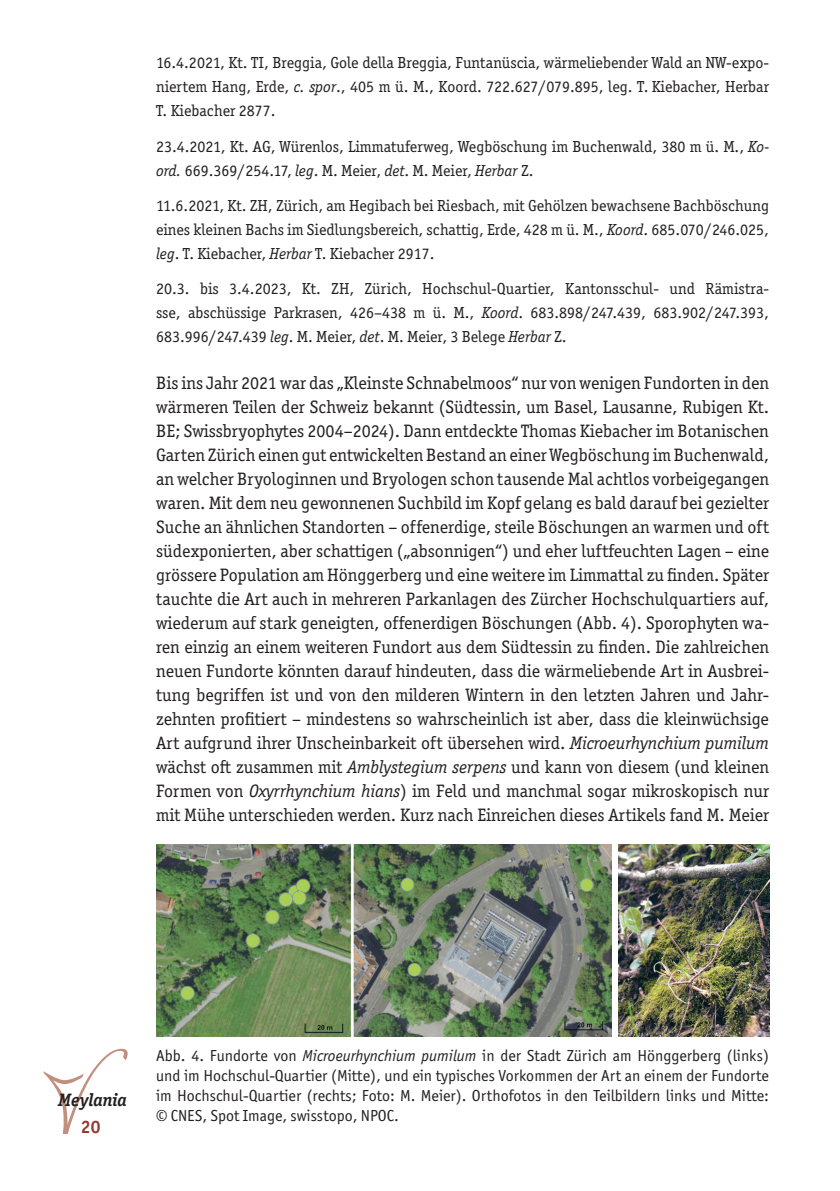
<style>
.page{position:relative;width:840px;height:1191px;background:#fff}
.page>*{position:absolute;margin:0;border:0;box-sizing:border-box;transform-origin:0 0}
.t1{font:18px/24px "Officina Ser ITC Std";color:#231f20;text-align:justify}
.t2{font:italic 700 18px "Officina Ser ITC Std";color:#231f20}
.t3{font:700 18px "Officina Ser ITC Std";color:#963a35}
.t4{font:16px/24px "Officina Ser ITC Std";color:#231f20;text-align:justify}
.t5{font:16px/20px "Officina Sans ITC Std";color:#231f20;text-align:justify}
.s1{font-style:italic}
</style>
<div class="page">
<svg style="left:43px;top:1048px;width:85px;height:85px"></svg>
<img style="left:156px;top:845px;width:455px;height:191px">
<img style="left:618px;top:845px;width:150px;height:192px">
<p class="t4" style="left:156px;top:51px;width:614px">16.4.2021, Kt. TI, Breggia, Gole della Breggia, Funtanüscia, wärmeliebender Wald an NW-expo&shy;niertem Hang, Erde, <span class="s1">c. spor</span>., 405 m ü. M., Koord. 722.627/079.895, leg. T. Kiebacher, Herbar T. Kiebacher 2877.</p>
<p class="t4" style="left:156px;top:134px;width:614px">23.4.2021, Kt. AG, Würenlos, Limmatuferweg, Wegböschung im Buchenwald, 380 m ü. M., <span class="s1">Ko&shy;ord.</span> 669.369/254.17, <span class="s1">leg</span>. M. Meier, <span class="s1">det</span>. M. Meier, <span class="s1">Herbar</span> Z.</p>
<p class="t4" style="left:156px;top:193px;width:614px">11.6.2021, Kt. ZH, Zürich, am Hegibach bei Riesbach, mit Gehölzen bewachsene Bachböschung eines kleinen Bachs im Siedlungsbereich, schattig, Erde, 428 m ü. M., <span class="s1">Koord</span>. 685.070/246.025, <span class="s1">leg</span>. T. Kiebacher, <span class="s1">Herbar</span> T. Kiebacher 2917.</p>
<p class="t4" style="left:156px;top:277px;width:614px">20.3. bis 3.4.2023, Kt. ZH, Zürich, Hochschul-Quartier, Kantonsschul- und Rämistra&shy;sse, abschüssige Parkrasen, 426–438 m ü. M., <span class="s1">Koord</span>. 683.898/247.439, 683.902/247.393, 683.996/247.439 <span class="s1">leg</span>. M. Meier, <span class="s1">det</span>. M. Meier, 3 Belege <span class="s1">Herbar</span> Z.</p>
<p class="t1" style="left:156px;top:370px;width:614px">Bis ins Jahr 2021 war das „Kleinste Schnabelmoos“ nur von wenigen Fundorten in den wärmeren Teilen der Schweiz bekannt (Südtessin, um Basel, Lausanne, Rubigen Kt.<br>BE; Swissbryophytes 2004–2024). Dann entdeckte Thomas Kiebacher im Botanischen Garten Zürich einen gut entwickelten Bestand an einer Wegböschung im Buchenwald, an welcher Bryologinnen und Bryologen schon tausende Mal achtlos vorbeigegangen waren. Mit dem neu gewonnenen Suchbild im Kopf gelang es bald darauf bei gezielter Suche an ähnlichen Standorten – offenerdige, steile Böschungen an warmen und oft südexponierten, aber schattigen („absonnigen“) und eher luftfeuchten Lagen – eine grössere Population am Hönggerberg und eine weitere im Limmattal zu finden. Später tauchte die Art auch in mehreren Parkanlagen des Zürcher Hochschulquartiers auf, wiederum auf stark geneigten, offenerdigen Böschungen (Abb. 4). Sporophyten wa&shy;ren einzig an einem weiteren Fundort aus dem Südtessin zu finden. Die zahlreichen neuen Fundorte könnten darauf hindeuten, dass die wärmeliebende Art in Ausbrei&shy;tung begriffen ist und von den milderen Wintern in den letzten Jahren und Jahr&shy;zehnten profitiert – mindestens so wahrscheinlich ist aber, dass die kleinwüchsige Art aufgrund ihrer Unscheinbarkeit oft übersehen wird. <span class="s1">Microeurhynchium pumilum </span>wächst oft zusammen mit <span class="s1">Amblystegium serpens</span> und kann von diesem (und kleinen Formen von <span class="s1">Oxyrrhynchium hians</span>) im Feld und manchmal sogar mikroskopisch nur mit Mühe unterschieden werden. Kurz nach Einreichen dieses Artikels fand M. Meier</p>
<p class="t2" style="left:58px;top:1089px;width:70px">Meylania</p>
<p class="t3" style="left:81px;top:1115px;width:21px">20</p>
<p class="t5" style="left:156px;top:1045px;width:614px">Abb. 4. Fundorte von <span class="s1">Microeurhynchium pumilum</span> in der Stadt Zürich am Hönggerberg (links) und im Hochschul-Quartier (Mitte), und ein typisches Vorkommen der Art an einem der Fundorte im Hochschul-Quartier (rechts; Foto: M. Meier). Orthofotos in den Teilbildern links und Mitte: © CNES, Spot Image, swisstopo, NPOC.</p>
</div>
